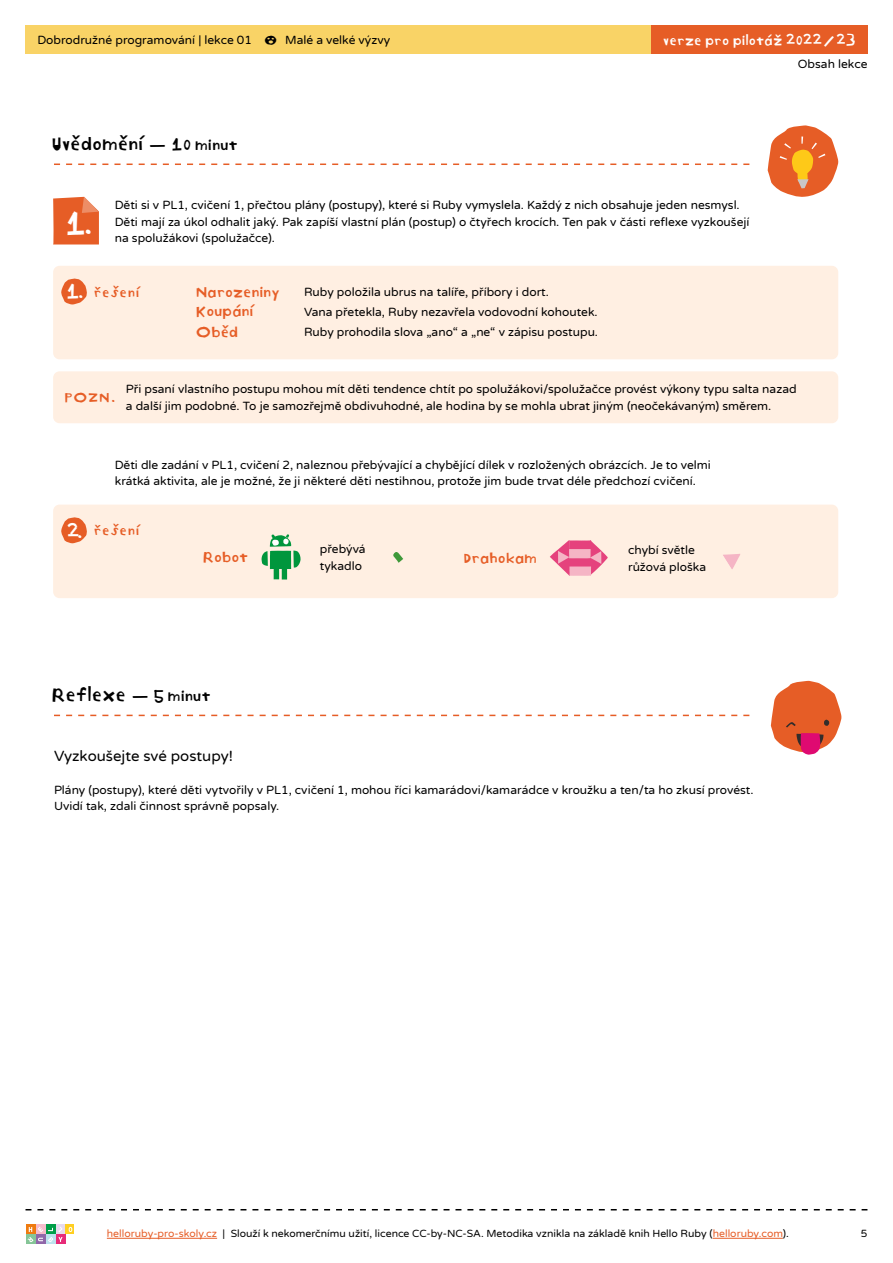
<style>
.page{position:relative;width:893px;height:1263px;background:#fff}
.page>*{position:absolute;margin:0;border:0;box-sizing:border-box;transform-origin:0 0}
.t1{font:25.35px "Hello Ruby CZ";color:#fff}
.t2{font:16.5px "Hello Ruby CZ";letter-spacing:-.07em;color:#000}
.t3{font:16.05px "Hello Ruby CZ";color:#fff}
.t4{font:15px "Varela Round";color:#000}
.t5{font:13.2px/19.6px "Hello Ruby CZ";letter-spacing:-.07em;color:#e65d26}
.t6{font:12px/16.5px "Varela Round";color:#000}
.t7{font:12px "Hello Ruby CZ";letter-spacing:-.06em;color:#fff}
.t8{font:12px "Hello Ruby CZ";color:#e65d26}
.t9{font:10.5px "Varela Round";color:#000}
.s1{font-family:"Hello Ruby CZ";font-size:16.2px}
.s2{font-size:13.5px}
.s3{color:#e65d26}
</style>
<div class="page">
<div style="left:26px;top:26px;width:841px;height:28px;background:#f9d366"></div>
<svg style="left:26px;top:1209px;width:841px;height:1px"></svg>
<div style="left:651px;top:26px;width:216px;height:28px;background:#e65d26"></div>
<div style="left:26px;top:1224px;width:10px;height:10px;background:#ef7b10"></div>
<div style="left:36px;top:1224px;width:10px;height:10px;background:#f6bccc"></div>
<div style="left:46px;top:1224px;width:10px;height:10px;background:#009e48"></div>
<div style="left:56px;top:1224px;width:9px;height:10px;background:#e7daed"></div>
<div style="left:65px;top:1224px;width:9px;height:10px;background:#ffcf21"></div>
<svg style="left:69px;top:1227px;width:3px;height:5px"></svg>
<div style="left:26px;top:1234px;width:10px;height:10px;background:#85c597"></div>
<div style="left:36px;top:1234px;width:10px;height:10px;background:#9067a9"></div>
<div style="left:46px;top:1234px;width:10px;height:10px;background:#bde3ee"></div>
<div style="left:56px;top:1234px;width:9px;height:10px;background:#e72b78"></div>
<svg style="left:27px;top:1227px;width:36px;height:15px"></svg>
<hr style="left:107px;top:1238px;width:110px;height:1px;background:#e65d26">
<hr style="left:713px;top:1238px;width:70px;height:1px;background:#e65d26">
<svg style="left:54px;top:715px;width:695px;height:1px"></svg>
<svg style="left:771px;top:681px;width:71px;height:74px"></svg>
<div style="left:53px;top:505px;width:785px;height:93px;background:#ffefe2;border-radius:6px"></div>
<svg style="left:54px;top:164px;width:695px;height:1px"></svg>
<svg style="left:53px;top:197px;width:46px;height:47px;background:#e86a38"></svg>
<svg style="left:768px;top:125px;width:70px;height:72px"></svg>
<div style="left:53px;top:371px;width:785px;height:52px;background:#ffefe2;border-radius:6px"></div>
<svg style="left:61px;top:517px;width:26px;height:26px"></svg>
<div style="left:53px;top:266px;width:785px;height:93px;background:#ffefe2;border-radius:6px"></div>
<svg style="left:61px;top:279px;width:26px;height:26px"></svg>
<svg style="left:393px;top:552px;width:10px;height:11px"></svg>
<svg style="left:262px;top:534px;width:39px;height:45px"></svg>
<svg style="left:723px;top:554px;width:17px;height:15px"></svg>
<svg style="left:550px;top:540px;width:58px;height:36px"></svg>
<p class="t6" style="left:37px;top:32px;width:354px">Dobrodružné programování | lekce 01 <span class="s1">♦</span> Malé a velké výzvy</p>
<h2 class="t2" style="left:51px;top:131px;width:189px">Uvědomění <span class="s2">— 10 minut</span></h2>
<p class="t7" style="left:662px;top:31px;width:195px">verze pro pilotáž 2022/23</p>
<p class="t6" style="left:798px;top:56px;width:71px">Obsah lekce</p>
<h1 class="t1" style="left:63px;top:204px;width:34px">1.</h1>
<p class="t6" style="left:115px;top:197px;width:636px">Děti si v PL1, cvičení 1, přečtou plány (postupy), které si Ruby vymyslela. Každý z nich obsahuje jeden nesmysl.<br>Děti mají za úkol odhalit jaký. Pak zapíší vlastní plán (postup) o čtyřech krocích. Ten pak v části reflexe vyzkoušejí na spolužákovi (spolužačce).</p>
<h3 class="t3" style="left:65px;top:279px;width:22px">1.</h3>
<p class="t5" style="left:196px;top:282px;width:87px">Narozeniny<br>Koupání</p>
<p class="t5" style="left:196px;top:322px;width:45px">Oběd</p>
<p class="t8" style="left:94px;top:283px;width:48px">řešení</p>
<p class="t6" style="left:304px;top:281px;width:296px;line-height:20.2px">Ruby položila ubrus na talíře, příbory i dort.<br>Vana přetekla, Ruby nezavřela vodovodní kohoutek.<br>Ruby prohodila slova „ano“ a „ne“ v zápisu postupu.</p>
<p class="t8" style="left:64px;top:388px;width:54px">POZN.</p>
<p class="t6" style="left:126px;top:381px;width:672px">Při psaní vlastního postupu mohou mít děti tendence chtít po spolužákovi/spolužačce provést výkony typu salta nazad a další jim podobné. To je samozřejmě obdivuhodné, ale hodina by se mohla ubrat jiným (neočekávaným) směrem.</p>
<p class="t6" style="left:115px;top:456px;width:598px">Děti dle zadání v PL1, cvičení 2, naleznou přebývající a chybějící dílek v rozložených obrázcích. Je to velmi krátká aktivita, ale je možné, že ji některé děti nestihnou, protože jim bude trvat déle předchozí cvičení.</p>
<h3 class="t3" style="left:66px;top:520px;width:20px">2.</h3>
<p class="t8" style="left:94px;top:522px;width:48px">řešení</p>
<p class="t6" style="left:320px;top:540px;width:47px">přebývá tykadlo</p>
<p class="t5" style="left:203px;top:547px;width:48px">Robot</p>
<p class="t6" style="left:628px;top:542px;width:80px">chybí světle růžová ploška</p>
<p class="t5" style="left:463px;top:548px;width:76px">Drahokam</p>
<h2 class="t2" style="left:51px;top:682px;width:162px">Reflexe <span class="s2">— 5 minut</span></h2>
<p class="t4" style="left:54px;top:745px;width:181px">Vyzkoušejte své postupy!</p>
<p class="t6" style="left:54px;top:781px;width:701px">Plány (postupy), které děti vytvořily v PL1, cvičení 1, mohou říci kamarádovi/kamarádce v kroužku a ten/ta ho zkusí provést.<br>Uvidí tak, zdali činnost správně popsaly.</p>
<p class="t9" style="left:107px;top:1227px;width:683px"><span class="s3">helloruby-pro-skoly.cz</span> | Slouží k nekomerčnímu užití, licence CC-by-NC-SA. Metodika vznikla na základě knih Hello Ruby (<span class="s3">helloruby.com</span>).</p>
<p class="t9" style="left:861px;top:1227px;width:8px">5</p>
</div>
